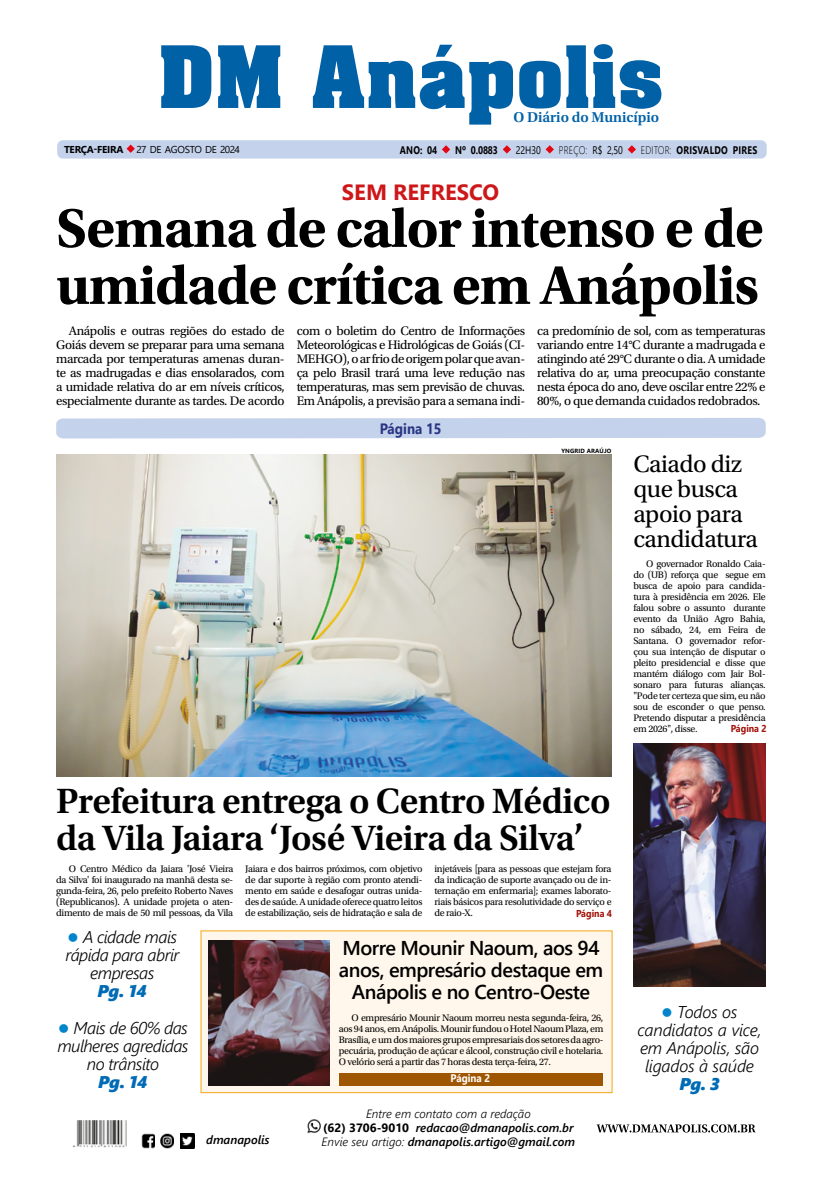
<style>
.page{position:relative;width:823px;height:1191px;background:#fff}
.page>*{position:absolute;margin:0;border:0;box-sizing:border-box;transform-origin:0 0}
.t1{font:700 73px "Aardvark";letter-spacing:.03em;color:#0061a7}
.t2{font:700 57px/57px "Utopia Std";letter-spacing:-.02em;color:#000}
.t3{font:600 37px/37px "Utopia Std";letter-spacing:-.015em;color:#000}
.t4{font:25px/25px "Utopia Std";letter-spacing:-.02em;color:#000}
.t5{font:700 22px "Segoe UI";color:#cd1719}
.t6{font:600 20px/22px "Segoe UI";letter-spacing:-.025em;color:#000;text-align:center}
.t7{font:italic 300 17px/18px "Segoe UI";letter-spacing:-.03em;color:#000;text-align:center}
.t8{font:italic 300 17px/18px "Segoe UI";letter-spacing:-.01em;color:#000;text-align:center}
.t9{font:italic 17px "Segoe UI Black";letter-spacing:-.025em;color:#006bb5}
.t10{font:600 15px "Utopia Std";letter-spacing:-.005em;color:#0061a7}
.t11{font:700 15px "Segoe UI";color:#283583;scale:.9 1}
.t12{font:13px/14px "Utopia Std";letter-spacing:-.03em;color:#000;text-align:justify}
.t13{font:italic 300 12px/14px "Segoe UI";color:#000;text-align:center}
.t14{font:italic 600 12px "Segoe UI";color:#000}
.t15{font:700 11px "Segoe UI";letter-spacing:.025em;color:#000;scale:.8 1}
.t16{font:300 11px "Segoe UI";letter-spacing:.025em;color:#000;scale:.8 1}
.t17{font:700 11px "Segoe UI";letter-spacing:-.01em;color:#fff;scale:.9 1}
.t18{font:11px "Segoe UI";color:#000;scale:.8 1}
.t19{font:10px/11px "Utopia Std";letter-spacing:-.03em;color:#000;text-align:justify}
.t20{font:10px "Segoe UI";letter-spacing:-.045em;color:#000}
.t21{font:700 10px "Segoe UI";color:#a11007;scale:.9 1}
.t22{font:700 10px "Segoe UI";letter-spacing:-.025em;color:#000}
.t23{font:700 6px "Segoe UI";letter-spacing:.025em;color:#000}
.s1{font-weight:400}
.s2{font-weight:300}
.s3{color:#0085cd}
.s4{font-weight:700;font-style:normal}
.s5{font-weight:600}
</style>
<div class="page">
<svg style="left:596px;top:1124px;width:159px;height:8px"></svg>
<img style="left:72px;top:1120px;width:55px;height:27px">
<img style="left:307px;top:1119px;width:14px;height:15px">
<img style="left:141px;top:1133px;width:14px;height:15px">
<img style="left:160px;top:1133px;width:14px;height:15px">
<img style="left:180px;top:1133px;width:14px;height:15px">
<div style="left:57px;top:140px;width:709px;height:19px;background:#c5d2eb;border-radius:6px"></div>
<svg style="left:126px;top:144px;width:9px;height:9px"></svg>
<svg style="left:442px;top:145px;width:8px;height:9px"></svg>
<svg style="left:502px;top:145px;width:8px;height:9px"></svg>
<svg style="left:545px;top:145px;width:8px;height:9px"></svg>
<svg style="left:627px;top:145px;width:8px;height:9px"></svg>
<div style="left:200px;top:930px;width:412px;height:163px;background:#fff7eb;border:1px solid #f7a517"></div>
<div style="left:56px;top:418px;width:709px;height:20px;background:#c5d2eb"></div>
<img style="left:56px;top:454px;width:555px;height:322px">
<img style="left:633px;top:743px;width:132px;height:243px">
<div style="left:338px;top:1073px;width:264px;height:12px;background:#9f5600"></div>
<img style="left:208px;top:940px;width:121px;height:145px">
<h1 class="t1" style="left:159px;top:15px;width:504px">DM Anápolis</h1>
<h3 class="t10" style="left:513px;top:108px;width:147px">O Diário do Município</h3>
<p class="t22" style="left:64px;top:140px;width:61px">TERÇA-FEIRA</p>
<p class="t20" style="left:136px;top:140px;width:105px">27 DE AGOSTO DE 2024</p>
<p class="t15" style="left:399px;top:139px;width:48px">ANO: 04</p>
<p class="t15" style="left:455px;top:139px;width:55px">Nº 0.0883</p>
<p class="t18" style="left:515px;top:139px;width:33px">22H30</p>
<p class="t16" style="left:558px;top:139px;width:82px">PREÇO: <span class="s1">R$ 2,50</span></p>
<p class="t15" style="left:640px;top:139px;width:147px"><span class="s2">EDITOR:</span> ORISVALDO PIRES</p>
<h3 class="t5" style="left:342px;top:172px;width:159px">SEM REFRESCO</h3>
<h2 class="t2" style="left:56px;top:200px;width:708px">Semana de calor intenso e de umidade crítica em Anápolis</h2>
<p class="t12" style="left:56px;top:324px;width:230px;text-indent:13px">Anápolis e outras regiões do estado de Goiás devem se preparar para uma semana marcada por temperaturas amenas duran&shy;te as madrugadas e dias ensolarados, com a umidade relativa do ar em níveis críticos, especialmente durante as tardes. De acordo</p>
<p class="t12" style="left:296px;top:324px;width:230px">com o boletim do Centro de Informações Meteorológicas e Hidrológicas de Goiás (CI-MEHGO), o ar frio de origem polar que avan&shy;ça pelo Brasil trará uma leve redução nas temperaturas, mas sem previsão de chuvas.<br>Em Anápolis, a previsão para a semana indi-</p>
<p class="t12" style="left:537px;top:324px;width:230px">ca predomínio de sol, com as temperaturas variando entre 14°C durante a madrugada e atingindo até 29°C durante o dia. A umidade relativa do ar, uma preocupação constante nesta época do ano, deve oscilar entre 22% e 80%, o que demanda cuidados redobrados.</p>
<h3 class="t11" style="left:379px;top:415px;width:70px">Página 15</h3>
<p class="t23" style="left:561px;top:445px;width:52px">YNGRID ARAÚJO</p>
<h3 class="t3" style="left:56px;top:782px;width:555px">Prefeitura entrega o Centro Médico da Vila Jaiara ‘José Vieira da Silva’</h3>
<p class="t19" style="left:56px;top:863px;width:178px;text-indent:13px">O Centro Médico da Jaiara 'José Vieira da Silva' foi inaugurado na manhã desta se&shy;gunda-feira, 26, pelo prefeito Roberto Naves (Republicanos). A unidade projeta o aten&shy;dimento de mais de 50 mil pessoas, da Vila</p>
<p class="t19" style="left:245px;top:863px;width:178px">Jaiara e dos bairros próximos, com objetivo de dar suporte à região com pronto atendi&shy;mento em saúde e desafogar outras unida&shy;des de saúde. A unidade oferece quatro leitos de estabilização, seis de hidratação e sala de</p>
<p class="t19" style="left:434px;top:863px;width:178px">injetáveis [para as pessoas que estejam fora da indicação de suporte avançado ou de in&shy;ternação em enfermaria]; exames laborato&shy;riais básicos para resolutividade do serviço e de raio-X.</p>
<h3 class="t6" style="left:339px;top:935px;width:265px">Morre Mounir Naoum, aos 94 anos, empresário destaque em<br>Anápolis e no Centro-Oeste</h3>
<p class="t21" style="left:575px;top:903px;width:42px">Página 4</p>
<h3 class="t7" style="left:65px;top:925px;width:115px"><span class="s3">●</span> A cidade mais rápida para abrir empresas</h3>
<h3 class="t9" style="left:98px;top:977px;width:51px">Pg. 14</h3>
<h3 class="t7" style="left:57px;top:1016px;width:133px"><span class="s3">●</span> Mais de 60% das mulheres agredidas no trânsito</h3>
<h3 class="t9" style="left:98px;top:1069px;width:51px">Pg. 14</h3>
<p class="t19" style="left:338px;top:1012px;width:266px;text-indent:13px">O empresário Mounir Naoum morreu nesta segunda-feira, 26, aos 94 anos, em Anápolis. Mounir fundou o Hotel Naoum Plaza, em Brasília, e um dos maiores grupos empresariais dos setores da agro&shy;pecuária, produção de açúcar e álcool, construção civil e hotelaria.<br>O velório será a partir das 7 horas desta terça-feira, 27.</p>
<p class="t17" style="left:450px;top:1067px;width:46px">Página 2</p>
<p class="t13" style="left:323px;top:1104px;width:252px">Entre em contato com a redação<br><span class="s4">(62) 3706-9010</span> <span class="s5">redacao@dmanapolis.com.br</span></p>
<p class="t14" style="left:206px;top:1128px;width:65px">dmanapolis</p>
<p class="t14" style="left:321px;top:1130px;width:255px"><span class="s2">Envie seu artigo:</span> dmanapolis.artigo@gmail.com</p>
<h3 class="t4" style="left:633px;top:452px;width:126px">Caiado diz que busca apoio para candidatura</h3>
<p class="t19" style="left:633px;top:558px;width:134px;text-indent:13px">O governador Ronaldo Caia&shy;do (UB) reforça que segue em busca de apoio para candida&shy;tura à presidência em 2026. Ele falou sobre o assunto durante evento da União Agro Bahia, no sábado, 24, em Feira de Santana. O governador refor&shy;çou sua intenção de disputar o pleito presidencial e disse que mantém diálogo com Jair Bol&shy;sonaro para futuras alianças. "Pode ter certeza que sim, eu não sou de esconder o que penso.<br>Pretendo disputar a presidência em 2026", disse.</p>
<p class="t21" style="left:730px;top:719px;width:42px">Página 2</p>
<h3 class="t8" style="left:637px;top:1000px;width:125px"><span class="s3">●</span> Todos os candidatos a vice, em Anápolis, são ligados à saúde</h3>
<h3 class="t9" style="left:679px;top:1070px;width:42px">Pg. 3</h3>
</div>
